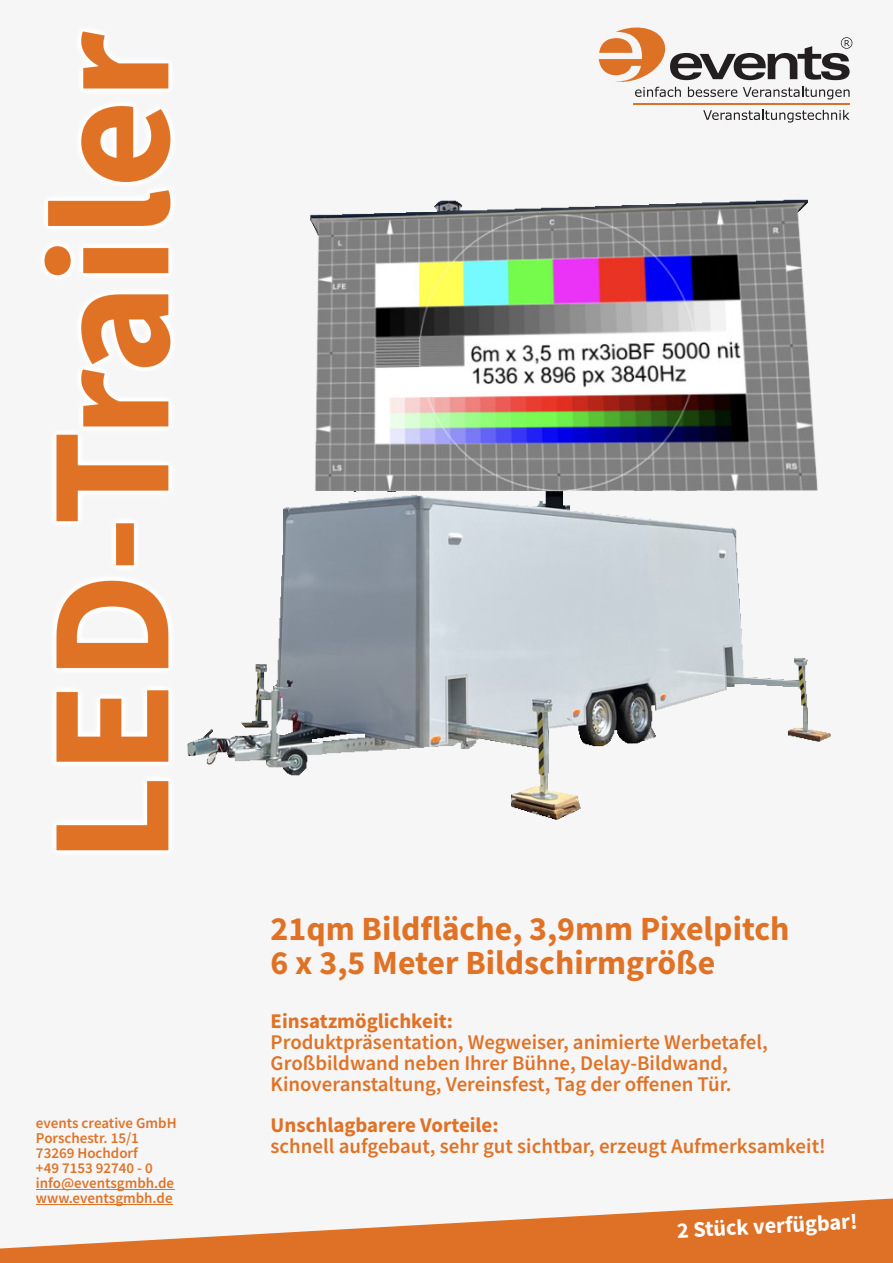
<style>
.page{position:relative;width:893px;height:1263px;background:#f6f6f6}
.page>*{position:absolute;margin:0;border:0;box-sizing:border-box;transform-origin:0 0}
.t1{font:700 33.9px/33.9px "Source Sans Pro";color:#e07226}
.t2{font:700 22.2px "Source Sans Pro";color:#fff}
.t3{font:600 20.85px/20.9px "Source Sans Pro";color:#e07226}
.t4{font:700 20.85px "Source Sans Pro";color:#e07226}
.t5{font:600 15px/15px "Source Sans Pro";color:#e07226}
</style>
<div class="page">
<svg style="left:0;top:1198px;width:893px;height:65px;fill:#df7126"></svg>
<img style="left:187px;top:199px;width:644px;height:621px">
<img style="left:44px;top:31px;width:127px;height:820px">
<svg style="left:703px;top:110px;width:147px;height:13px"></svg>
<hr style="left:633px;top:103px;width:217px;height:2px;background:#dd7126">
<svg style="left:599px;top:27px;width:253px;height:73px"></svg>
<hr style="left:36px;top:1189px;width:138px;height:1px;background:#e07226">
<hr style="left:36px;top:1204px;width:137px;height:1px;background:#e07226">
<p class="t5" style="left:36px;top:1116px;width:142px">events creative GmbH<br>Porschestr. 15/1<br>73269 Hochdorf<br>+49 7153 92740 - 0 info@eventsgmbh.de www.eventsgmbh.de</p>
<h1 class="t1" style="left:271px;top:915px;width:520px">21qm Bildfläche, 3,9mm Pixelpitch<br>6 x 3,5 Meter Bildschirmgröße</h1>
<p class="t4" style="left:271px;top:1012px;width:184px">Einsatzmöglichkeit:</p>
<p class="t3" style="left:271px;top:1033px;width:499px">Produktpräsentation, Wegweiser, animierte Werbetafel,<br>Großbildwand neben Ihrer Bühne, Delay-Bildwand,<br>Kinoveranstaltung, Vereinsfest, Tag der offenen Tür.</p>
<p class="t4" style="left:271px;top:1117px;width:229px">Unschlagbarere Vorteile:</p>
<p class="t3" style="left:271px;top:1138px;width:557px">schnell aufgebaut, sehr gut sichtbar, erzeugt Aufmerksamkeit!</p>
<p class="t2" style="left:677px;top:1221px;width:182px;rotate:-3deg">2 Stück verfügbar!</p>
</div>
